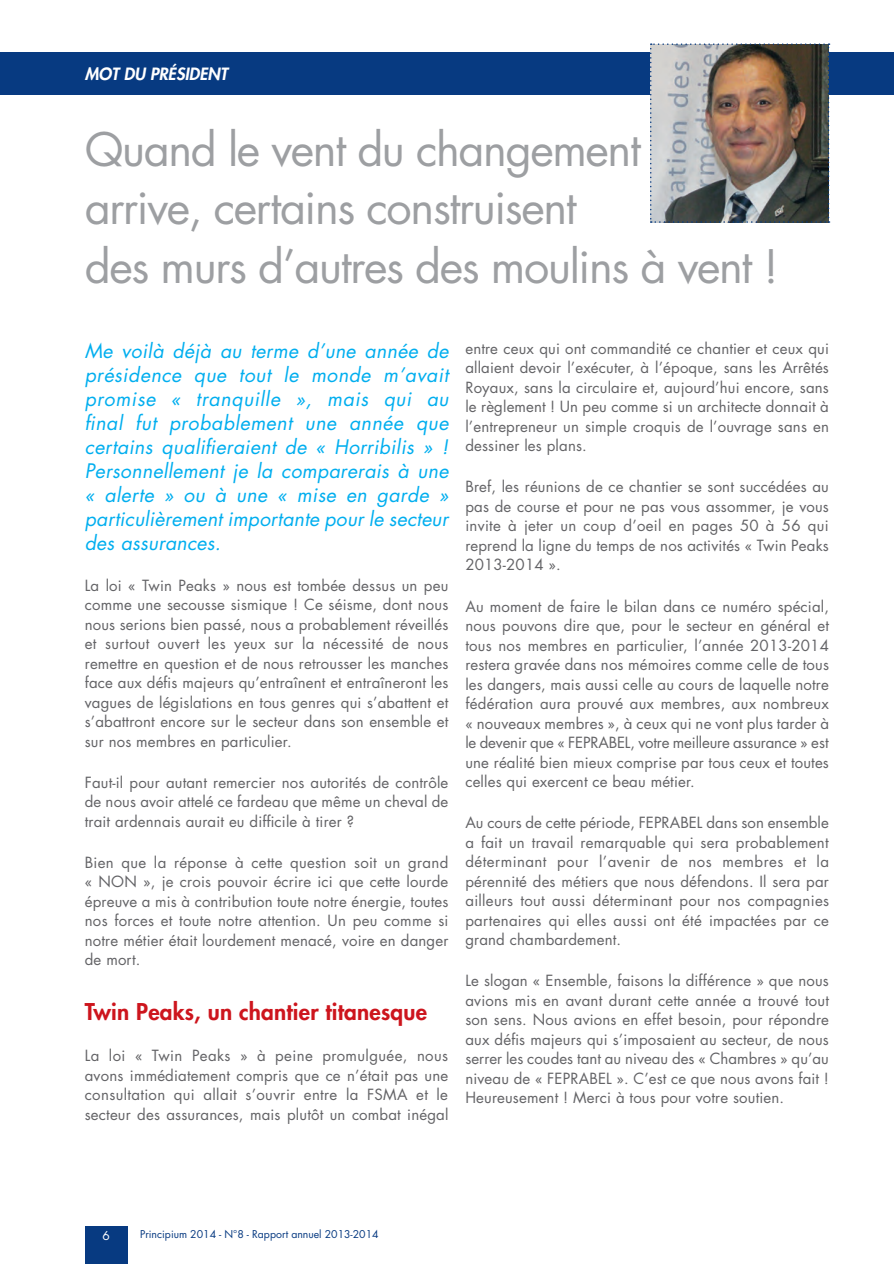
<style>
.page{position:relative;width:894px;height:1264px;background:#fff}
.page>*{position:absolute;margin:0;border:0;box-sizing:border-box;transform-origin:0 0}
.t1{font:45px/58.5px "Futura Std";letter-spacing:-.03em;color:#9d9fa2}
.t2{font:800 22.5px "Futura Std";letter-spacing:.01em;color:#cd151d}
.t3{font:italic 19.5px/24px "Futura Std";letter-spacing:.01em;color:#00aeef;text-align:justify}
.t4{font:italic 800 16.5px "Futura Std";color:#fff}
.t5{font:15px/19.5px "Futura Std";letter-spacing:.01em;color:#636366;text-align:justify}
.t6{font:12px "Futura Std";color:#fff}
.t7{font:10.5px "Futura Std";color:#073a81}
</style>
<div class="page">
<div style="left:0;top:52px;width:893px;height:43px;background:#073a81"></div>
<div style="left:85px;top:1226px;width:42px;height:38px;background:#073a81"></div>
<hr style="left:893px;top:53px;width:1px;height:42px;background:#073a81">
<img style="left:650px;top:43px;width:180px;height:180px">
<p class="t4" style="left:85px;top:64px;width:144px">MOT DU PRÉSIDENT</p>
<h1 class="t1" style="left:85px;top:121px;width:695px">Quand le vent du changement<br>arrive, certains construisent<br>des murs d’autres des moulins à vent !</h1>
<p class="t3" style="left:85px;top:339px;width:365px">Me voilà déjà au terme d’une année de présidence que tout le monde m’avait promise « tranquille », mais qui au final fut probablement une année que certains qualifieraient de « Horribilis » !<br>Personnellement je la comparerais à une « alerte » ou à une « mise en garde » particulièrement importante pour le secteur des assurances.</p>
<p class="t5" style="left:85px;top:576px;width:365px">La loi « Twin Peaks » nous est tombée dessus un peu comme une secousse sismique ! Ce séisme, dont nous nous serions bien passé, nous a probablement réveillés et surtout ouvert les yeux sur la nécessité de nous remettre en question et de nous retrousser les manches face aux défis majeurs qu’entraînent et entraîneront les vagues de législations en tous genres qui s’abattent et s’abattront encore sur le secteur dans son ensemble et sur nos membres en particulier.</p>
<p class="t5" style="left:85px;top:773px;width:365px">Faut-il pour autant remercier nos autorités de contrôle de nous avoir attelé ce fardeau que même un cheval de trait ardennais aurait eu difficile à tirer ?</p>
<p class="t5" style="left:85px;top:853px;width:365px">Bien que la réponse à cette question soit un grand « NON », je crois pouvoir écrire ici que cette lourde épreuve a mis à contribution toute notre énergie, toutes nos forces et toute notre attention. Un peu comme si notre métier était lourdement menacé, voire en danger de mort.</p>
<h2 class="t2" style="left:85px;top:998px;width:344px">Twin Peaks, un chantier titanesque</h2>
<p class="t5" style="left:85px;top:1046px;width:365px">La loi « Twin Peaks » à peine promulguée, nous avons immédiatement compris que ce n’était pas une consultation qui allait s’ouvrir entre la FSMA et le secteur des assurances, mais plutôt un combat inégal</p>
<p class="t5" style="left:465px;top:339px;width:365px">entre ceux qui ont commandité ce chantier et ceux qui allaient devoir l’exécuter, à l’époque, sans les Arrêtés Royaux, sans la circulaire et, aujourd’hui encore, sans le règlement ! Un peu comme si un architecte donnait à l’entrepreneur un simple croquis de l’ouvrage sans en dessiner les plans.</p>
<p class="t5" style="left:465px;top:477px;width:365px">Bref, les réunions de ce chantier se sont succédées au pas de course et pour ne pas vous assommer, je vous invite à jeter un coup d’oeil en pages 50 à 56 qui reprend la ligne du temps de nos activités « Twin Peaks 2013-2014 ».</p>
<p class="t5" style="left:465px;top:596px;width:365px">Au moment de faire le bilan dans ce numéro spécial, nous pouvons dire que, pour le secteur en général et tous nos membres en particulier, l’année 2013-2014 restera gravée dans nos mémoires comme celle de tous les dangers, mais aussi celle au cours de laquelle notre fédération aura prouvé aux membres, aux nombreux « nouveaux membres », à ceux qui ne vont plus tarder à le devenir que « FEPRABEL, votre meilleure assurance » est une réalité bien mieux comprise par tous ceux et toutes celles qui exercent ce beau métier.</p>
<p class="t5" style="left:465px;top:813px;width:365px">Au cours de cette période, FEPRABEL dans son ensemble a fait un travail remarquable qui sera probablement déterminant pour l’avenir de nos membres et la pérennité des métiers que nous défendons. Il sera par ailleurs tout aussi déterminant pour nos compagnies partenaires qui elles aussi ont été impactées par ce grand chambardement.</p>
<p class="t5" style="left:465px;top:971px;width:365px">Le slogan « Ensemble, faisons la différence » que nous avions mis en avant durant cette année a trouvé tout son sens. Nous avions en effet besoin, pour répondre aux défis majeurs qui s’imposaient au secteur, de nous serrer les coudes tant au niveau des « Chambres » qu’au niveau de « FEPRABEL ». C’est ce que nous avons fait !<br>Heureusement ! Merci à tous pour votre soutien.</p>
<p class="t6" style="left:102px;top:1227px;width:9px">6</p>
<p class="t7" style="left:140px;top:1228px;width:240px">Principium 2014 - N°8 - Rapport annuel 2013-2014</p>
</div>
